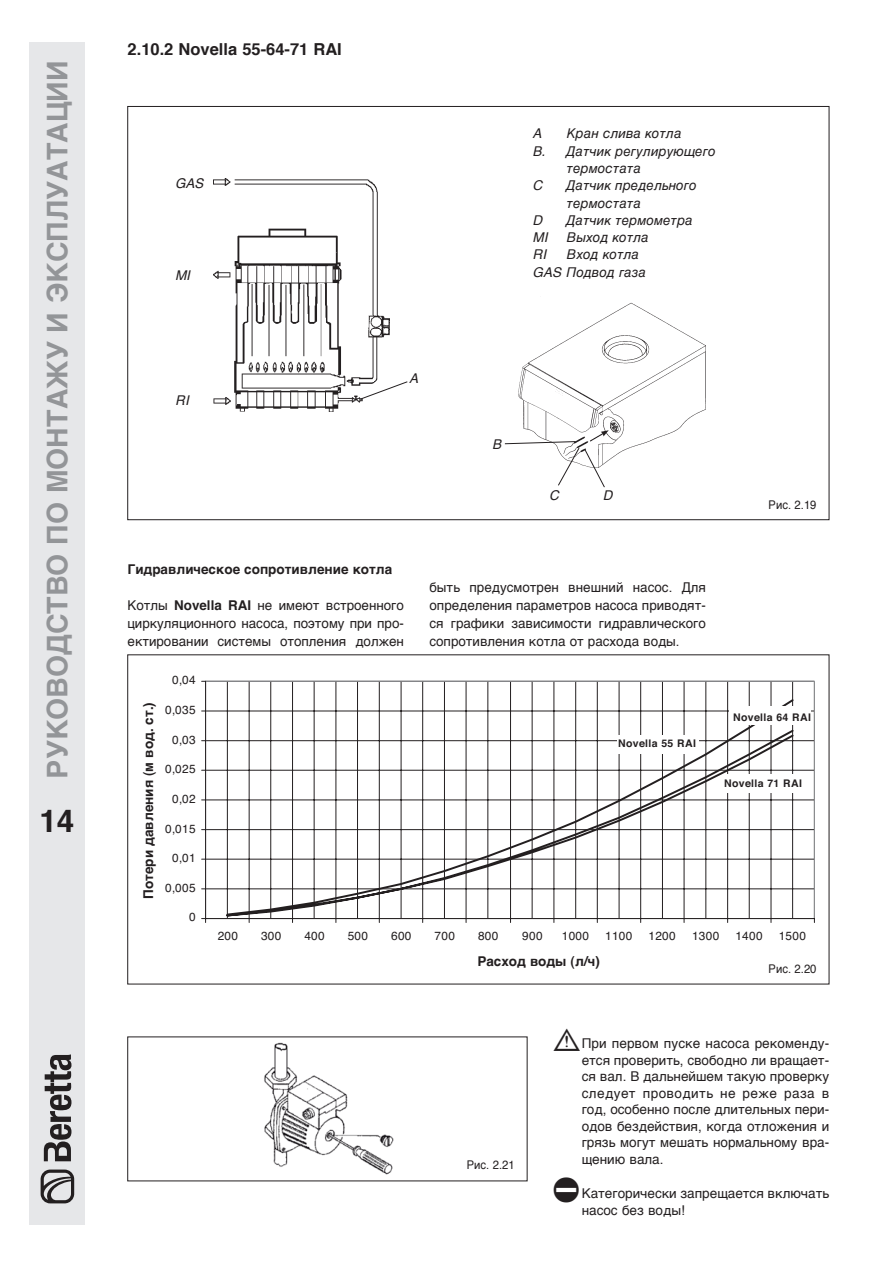
<style>
.page{position:relative;width:893px;height:1263px;background:#fff}
.page>*{position:absolute;margin:0;border:0;box-sizing:border-box;transform-origin:0 0}
.t1{font:700 31.5px "Helvetica";color:#231f20}
.t2{font:700 28.5px "Helvetica";color:#939598}
.t3{font:700 16.5px "Helvetica";color:#231f20}
.t4{font:13.5px/16.5px "Helvetica";color:#231f20;text-align:justify}
.t5{font:italic 13.5px/17.2px "Helvetica";color:#231f20}
.t6{font:700 13.5px "Helvetica";color:#231f20}
.t7{font:italic 13.5px "Helvetica";color:#231f20}
.t8{font:12px "Helvetica";color:#231f20;scale:.94 1}
.t9{font:11.85px "Helvetica";letter-spacing:.02em;color:#231f20}
.t10{font:700 10.5px "Helvetica";letter-spacing:.035em;color:#231f20}
.s1{font-weight:700}
.s2{font-family:"Sym PM Normal Normal";font-size:27px}
</style>
<div class="page">
<div style="left:30px;top:43px;width:55px;height:1182px;background:#e6e7e9"></div>
<svg style="left:41px;top:1169px;width:33px;height:34px"></svg>
<svg style="left:44px;top:1054px;width:27px;height:107px"></svg>
<hr style="left:206px;top:888px;width:608px;height:1px;background:#231f20">
<hr style="left:206px;top:859px;width:608px;height:1px;background:#231f20">
<hr style="left:206px;top:829px;width:608px;height:1px;background:#231f20">
<hr style="left:206px;top:800px;width:608px;height:1px;background:#231f20">
<hr style="left:206px;top:770px;width:608px;height:1px;background:#231f20">
<hr style="left:206px;top:740px;width:608px;height:1px;background:#231f20">
<hr style="left:206px;top:711px;width:608px;height:1px;background:#231f20">
<hr style="left:227px;top:681px;width:1px;height:237px;background:#231f20">
<hr style="left:270px;top:681px;width:1px;height:237px;background:#231f20">
<hr style="left:314px;top:681px;width:1px;height:237px;background:#231f20">
<hr style="left:357px;top:681px;width:1px;height:237px;background:#231f20">
<hr style="left:401px;top:681px;width:1px;height:237px;background:#231f20">
<hr style="left:444px;top:681px;width:1px;height:237px;background:#231f20">
<hr style="left:488px;top:681px;width:1px;height:237px;background:#231f20">
<hr style="left:532px;top:681px;width:1px;height:237px;background:#231f20">
<hr style="left:575px;top:681px;width:1px;height:237px;background:#231f20">
<hr style="left:619px;top:681px;width:1px;height:237px;background:#231f20">
<hr style="left:662px;top:681px;width:1px;height:237px;background:#231f20">
<hr style="left:706px;top:681px;width:1px;height:237px;background:#231f20">
<hr style="left:749px;top:681px;width:1px;height:237px;background:#231f20">
<hr style="left:792px;top:681px;width:1px;height:237px;background:#231f20">
<hr style="left:249px;top:681px;width:1px;height:237px;background:#231f20">
<hr style="left:292px;top:681px;width:1px;height:237px;background:#231f20">
<hr style="left:336px;top:681px;width:1px;height:237px;background:#231f20">
<hr style="left:379px;top:681px;width:1px;height:237px;background:#231f20">
<hr style="left:422px;top:681px;width:1px;height:237px;background:#231f20">
<hr style="left:466px;top:681px;width:1px;height:237px;background:#231f20">
<hr style="left:510px;top:681px;width:1px;height:237px;background:#231f20">
<hr style="left:554px;top:681px;width:1px;height:237px;background:#231f20">
<hr style="left:597px;top:681px;width:1px;height:237px;background:#231f20">
<hr style="left:640px;top:681px;width:1px;height:237px;background:#231f20">
<hr style="left:684px;top:681px;width:1px;height:237px;background:#231f20">
<hr style="left:727px;top:681px;width:1px;height:237px;background:#231f20">
<hr style="left:771px;top:681px;width:1px;height:237px;background:#231f20">
<hr style="left:205px;top:681px;width:1px;height:237px;background:#231f20">
<hr style="left:206px;top:918px;width:608px;height:1px;background:#231f20">
<svg style="left:225px;top:697px;width:570px;height:221px"></svg>
<div style="left:730px;top:707px;width:81px;height:18px;background:#fff"></div>
<div style="left:617px;top:735px;width:82px;height:18px;background:#fff"></div>
<div style="left:726px;top:774px;width:81px;height:19px;background:#fff"></div>
<img style="left:264px;top:1042px;width:130px;height:133px">
<img style="left:519px;top:302px;width:187px;height:164px">
<img style="left:213px;top:178px;width:176px;height:234px">
<svg style="left:360px;top:381px;width:48px;height:19px"></svg>
<svg style="left:585px;top:450px;width:20px;height:38px"></svg>
<svg style="left:504px;top:441px;width:75px;height:45px"></svg>
<h2 class="t2" style="left:35px;top:778px;width:719px;rotate:-90deg">Руководство по монтажу и эксплуатации</h2>
<h1 class="t1" style="left:39px;top:795px;width:37px">14</h1>
<p class="t3" style="left:128px;top:36px;width:216px">2.10.2 Novella 55-64-71 RAI</p>
<p class="t7" style="left:175px;top:172px;width:34px">GAS</p>
<p class="t7" style="left:175px;top:263px;width:21px">MI</p>
<p class="t5" style="left:533px;top:125px;width:11px">A</p>
<p class="t5" style="left:567px;top:125px;width:116px">Кран слива котла</p>
<p class="t5" style="left:533px;top:143px;width:184px">B. Датчик регулирующего</p>
<p class="t5" style="left:567px;top:160px;width:76px">термостата</p>
<p class="t5" style="left:533px;top:177px;width:11px">C</p>
<p class="t5" style="left:567px;top:177px;width:131px">Датчик предельного термостата</p>
<p class="t5" style="left:533px;top:212px;width:11px">D</p>
<p class="t5" style="left:567px;top:212px;width:128px">Датчик термометра</p>
<p class="t5" style="left:533px;top:229px;width:16px">MI</p>
<p class="t5" style="left:567px;top:229px;width:84px">Выход котла</p>
<p class="t5" style="left:533px;top:246px;width:15px">RI</p>
<p class="t5" style="left:533px;top:246px;width:115px;text-indent:34px">Вход котла<br>GAS Подвод газа</p>
<p class="t7" style="left:175px;top:389px;width:20px">RI</p>
<p class="t7" style="left:409px;top:367px;width:15px">A</p>
<p class="t7" style="left:492px;top:432px;width:15px">B</p>
<p class="t7" style="left:549px;top:483px;width:16px">C</p>
<p class="t7" style="left:603px;top:483px;width:16px">D</p>
<p class="t8" style="left:769px;top:496px;width:53px">Рис. 2.19</p>
<p class="t6" style="left:128px;top:559px;width:266px">Гидравлическое сопротивление котла</p>
<p class="t4" style="left:128px;top:597px;width:278px;line-height:18px">Котлы <span class="s1">Novella RAI</span> не имеют встроенного циркуляционного насоса, поэтому при про&shy;ектировании системы отопления должен</p>
<p class="t6" style="left:138px;top:899px;width:198px;rotate:-90deg">Потери давления (м вод. ст.)</p>
<p class="t9" style="left:172px;top:671px;width:25px">0,04</p>
<p class="t9" style="left:165px;top:701px;width:32px">0,035</p>
<p class="t9" style="left:172px;top:730px;width:25px">0,03</p>
<p class="t9" style="left:165px;top:760px;width:32px">0,025</p>
<p class="t9" style="left:172px;top:790px;width:25px">0,02</p>
<p class="t9" style="left:165px;top:819px;width:32px">0,015</p>
<p class="t9" style="left:172px;top:849px;width:25px">0,01</p>
<p class="t9" style="left:165px;top:879px;width:32px">0,005</p>
<p class="t9" style="left:189px;top:908px;width:8px">0</p>
<p class="t4" style="left:429px;top:579px;width:278px;line-height:18px">быть предусмотрен внешний насос. Для определения параметров насоса приводят&shy;ся графики зависимости гидравлического сопротивления котла от расхода воды.</p>
<p class="t10" style="left:618px;top:735px;width:79px">Novella 55 RAI</p>
<p class="t10" style="left:733px;top:709px;width:79px">Novella 64 RAI</p>
<p class="t10" style="left:724px;top:775px;width:79px">Novella 71 RAI</p>
<p class="t9" style="left:218px;top:927px;width:22px">200</p>
<p class="t9" style="left:261px;top:927px;width:22px">300</p>
<p class="t9" style="left:304px;top:927px;width:22px">400</p>
<p class="t9" style="left:348px;top:927px;width:22px">500</p>
<p class="t9" style="left:391px;top:927px;width:22px">600</p>
<p class="t9" style="left:434px;top:927px;width:22px">700</p>
<p class="t9" style="left:478px;top:927px;width:22px">800</p>
<p class="t9" style="left:522px;top:927px;width:22px">900</p>
<p class="t9" style="left:562px;top:927px;width:29px">1000</p>
<p class="t9" style="left:605px;top:927px;width:29px">1100</p>
<p class="t9" style="left:649px;top:927px;width:29px">1200</p>
<p class="t9" style="left:692px;top:927px;width:29px">1300</p>
<p class="t9" style="left:735px;top:927px;width:29px">1400</p>
<p class="t9" style="left:779px;top:927px;width:29px">1500</p>
<p class="t6" style="left:477px;top:951px;width:124px">Расход воды (л/ч)</p>
<p class="t8" style="left:769px;top:960px;width:53px">Рис. 2.20</p>
<p class="t8" style="left:467px;top:1155px;width:53px">Рис. 2.21</p>
<p class="t4" style="left:582px;top:1035px;width:249px;text-indent:-29px"><span class="s2">b</span> При первом пуске насоса рекоменду&shy;ется проверить, свободно ли вращает&shy;ся вал. В дальнейшем такую проверку следует проводить не реже раза в год, особенно после длительных пери&shy;одов бездействия, когда отложения и грязь могут мешать нормальному вра&shy;щению вала.</p>
<p class="t4" style="left:582px;top:1185px;width:249px;text-indent:-29px"><span class="s2">a</span>Категорически запрещается включать насос без воды!</p>
</div>
